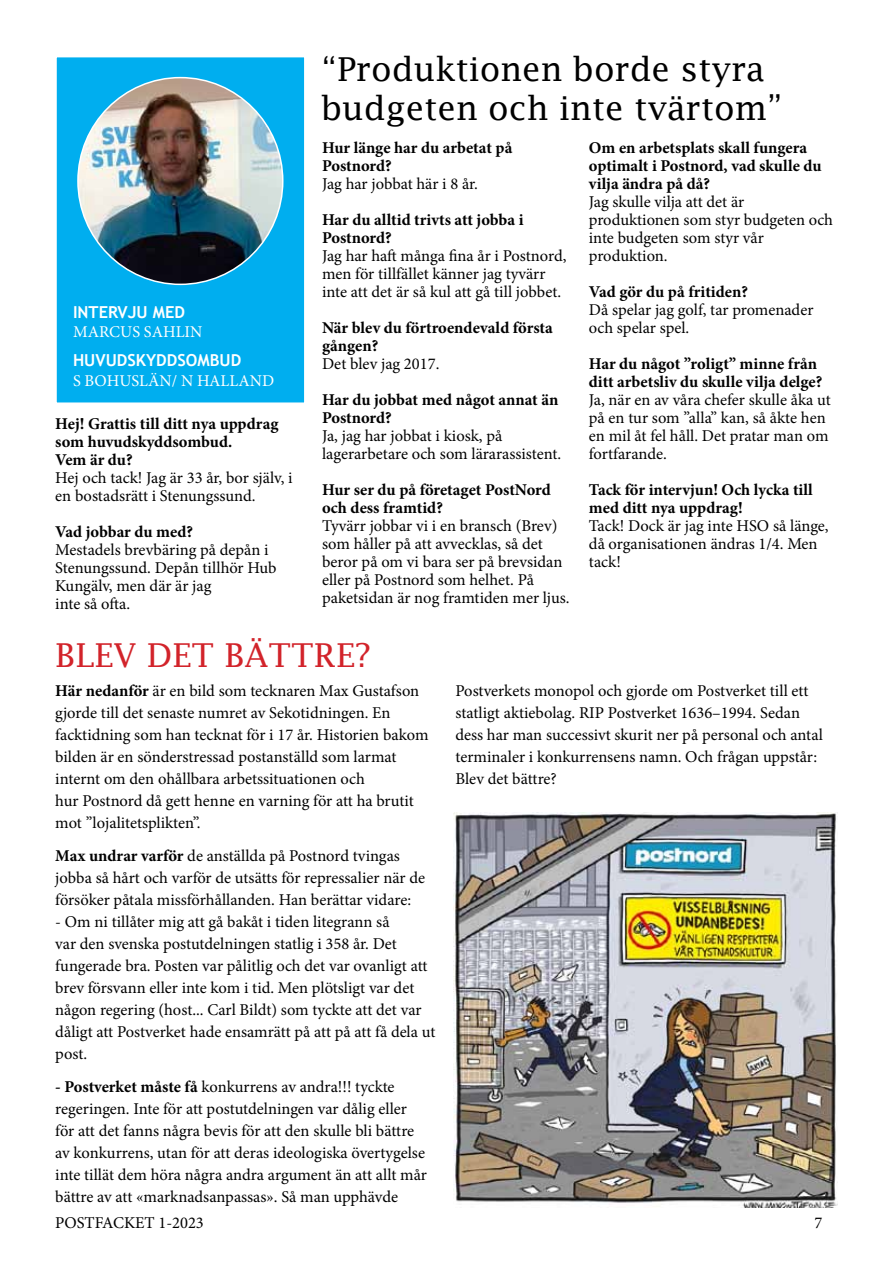
<style>
.page{position:relative;width:893px;height:1263px;background:#fff}
.page>*{position:absolute;margin:0;border:0;box-sizing:border-box;transform-origin:0 0}
.t1{font:33px/39.6px "Lucida Fax";color:#000}
.t2{font:33px "Lucida Fax";color:#d2232a}
.t3{font:16.5px/22px "Minion Pro";color:#000}
.t4{font:700 16.5px/18px "Minion Pro";color:#000}
.t5{font:16.5px "Minion Pro";color:#fff}
.t6{font:700 16.5px "Trebuchet MS";color:#fff}
.s1{font-weight:700}
</style>
<div class="page">
<div style="left:55px;top:56px;width:251px;height:348px;background:#00aeef;border:2px solid #fff"></div>
<img style="left:78px;top:78px;width:205px;height:206px">
<img style="left:454px;top:812px;width:384px;height:396px">
<p class="t6" style="left:73px;top:301px;width:114px">INTERVJU MED</p>
<p class="t5" style="left:73px;top:321px;width:131px">MARCUS SAHLIN</p>
<p class="t6" style="left:73px;top:349px;width:170px">HUVUDSKYDDSOMBUD</p>
<p class="t5" style="left:73px;top:369px;width:203px">S BOHUSLÄN/ N HALLAND</p>
<p class="t4" style="left:55px;top:414px;width:225px">Hej! Grattis till ditt nya uppdrag som huvudskyddsombud.<br>Vem är du?</p>
<p class="t3" style="left:55px;top:468px;width:239px;line-height:18px">Hej och tack! Jag är 33 år, bor själv, i en bostadsrätt i Stenungssund.</p>
<p class="t4" style="left:55px;top:522px;width:139px">Vad jobbar du med?</p>
<p class="t3" style="left:55px;top:541px;width:223px;line-height:18px">Mestadels brevbäring på depån i<br>Stenungssund. Depån tillhör Hub<br>Kungälv, men där är jag<br>inte så ofta.</p>
<h1 class="t1" style="left:321px;top:49px;width:463px">“Produktionen borde styra budgeten och inte tvärtom”</h1>
<p class="t4" style="left:322px;top:138px;width:192px">Hur länge har du arbetat på<br>Postnord?</p>
<p class="t3" style="left:322px;top:173px;width:157px">Jag har jobbat här i 8 år.</p>
<p class="t4" style="left:322px;top:210px;width:203px">Har du alltid trivts att jobba i<br>Postnord?</p>
<p class="t3" style="left:322px;top:247px;width:246px;line-height:18px">Jag har haft många fina år i Postnord, men för tillfället känner jag tyvärr inte att det är så kul att gå till jobbet.</p>
<p class="t4" style="left:322px;top:318px;width:232px">När blev du förtroendevald första gången?</p>
<p class="t3" style="left:322px;top:353px;width:119px">Det blev jag 2017.</p>
<p class="t4" style="left:322px;top:390px;width:238px">Har du jobbat med något annat än<br>Postnord?</p>
<p class="t3" style="left:322px;top:427px;width:241px;line-height:18px">Ja, jag har jobbat i kiosk, på lagerarbetare och som lärarassistent.</p>
<p class="t4" style="left:322px;top:480px;width:230px">Hur ser du på företaget PostNord och dess framtid?</p>
<p class="t3" style="left:322px;top:517px;width:249px;line-height:18px">Tyvärr jobbar vi i en bransch (Brev) som håller på att avvecklas, så det beror på om vi bara ser på brevsidan eller på Postnord som helhet. På paketsidan är nog framtiden mer ljus.</p>
<p class="t4" style="left:589px;top:138px;width:234px">Om en arbetsplats skall fungera optimalt i Postnord, vad skulle du vilja ändra på då?</p>
<p class="t3" style="left:589px;top:193px;width:246px;line-height:18px">Jag skulle vilja att det är produktionen som styr budgeten och inte budgeten som styr vår produktion.</p>
<p class="t4" style="left:589px;top:282px;width:161px">Vad gör du på fritiden?</p>
<p class="t3" style="left:589px;top:301px;width:226px;line-height:18px">Då spelar jag golf, tar promenader och spelar spel.</p>
<p class="t4" style="left:589px;top:354px;width:235px">Har du något ”roligt” minne från ditt arbetsliv du skulle vilja delge?</p>
<p class="t3" style="left:589px;top:391px;width:243px;line-height:18px">Ja, när en av våra chefer skulle åka ut på en tur som ”alla” kan, så åkte hen en mil åt fel håll. Det pratar man om fortfarande.</p>
<p class="t4" style="left:589px;top:480px;width:225px">Tack för intervjun! Och lycka till med ditt nya uppdrag!</p>
<p class="t3" style="left:589px;top:517px;width:241px;line-height:18px">Tack! Dock är jag inte HSO så länge, då organisationen ändras 1/4. Men tack!</p>
<h1 class="t2" style="left:55px;top:635px;width:318px">BLEV DET BÄTTRE?</h1>
<p class="t3" style="left:55px;top:680px;width:375px"><span class="s1">Här nedanför</span> är en bild som tecknaren Max Gustafson gjorde till det senaste numret av Sekotidningen. En facktidning som han tecknat för i 17 år. Historien bakom bilden är en sönderstressad postanställd som larmat internt om den ohållbara arbetssituationen och<br>hur Postnord då gett henne en varning för att ha brutit mot ”lojalitetsplikten”.</p>
<p class="t3" style="left:55px;top:845px;width:371px"><span class="s1">Max undrar varför</span> de anställda på Postnord tvingas jobba så hårt och varför de utsätts för repressalier när de försöker påtala missförhållanden. Han berättar vidare:</p>
<p class="t3" style="left:55px;top:911px;width:382px">- Om ni tillåter mig att gå bakåt i tiden litegrann så<br>var den svenska postutdelningen statlig i 358 år. Det fungerade bra. Posten var pålitlig och det var ovanligt att brev försvann eller inte kom i tid. Men plötsligt var det någon regering (host... Carl Bildt) som tyckte att det var dåligt att Postverket hade ensamrätt på att på att få dela ut post.</p>
<p class="t3" style="left:55px;top:1076px;width:373px"><span class="s1">- Postverket måste få</span> konkurrens av andra!!! tyckte regeringen. Inte för att postutdelningen var dålig eller för att det fanns några bevis för att den skulle bli bättre av konkurrens, utan för att deras ideologiska övertygelse inte tillät dem höra några andra argument än att allt mår bättre av att «marknadsanpassas». Så man upphävde</p>
<p class="t3" style="left:455px;top:680px;width:369px">Postverkets monopol och gjorde om Postverket till ett statligt aktiebolag. RIP Postverket 1636–1994. Sedan dess har man successivt skurit ner på personal och antal terminaler i konkurrensens namn. Och frågan uppstår:<br>Blev det bättre?</p>
<p class="t3" style="left:55px;top:1212px;width:150px">POSTFACKET 1-2023</p>
<p class="t3" style="left:814px;top:1212px;width:9px">7</p>
</div>
